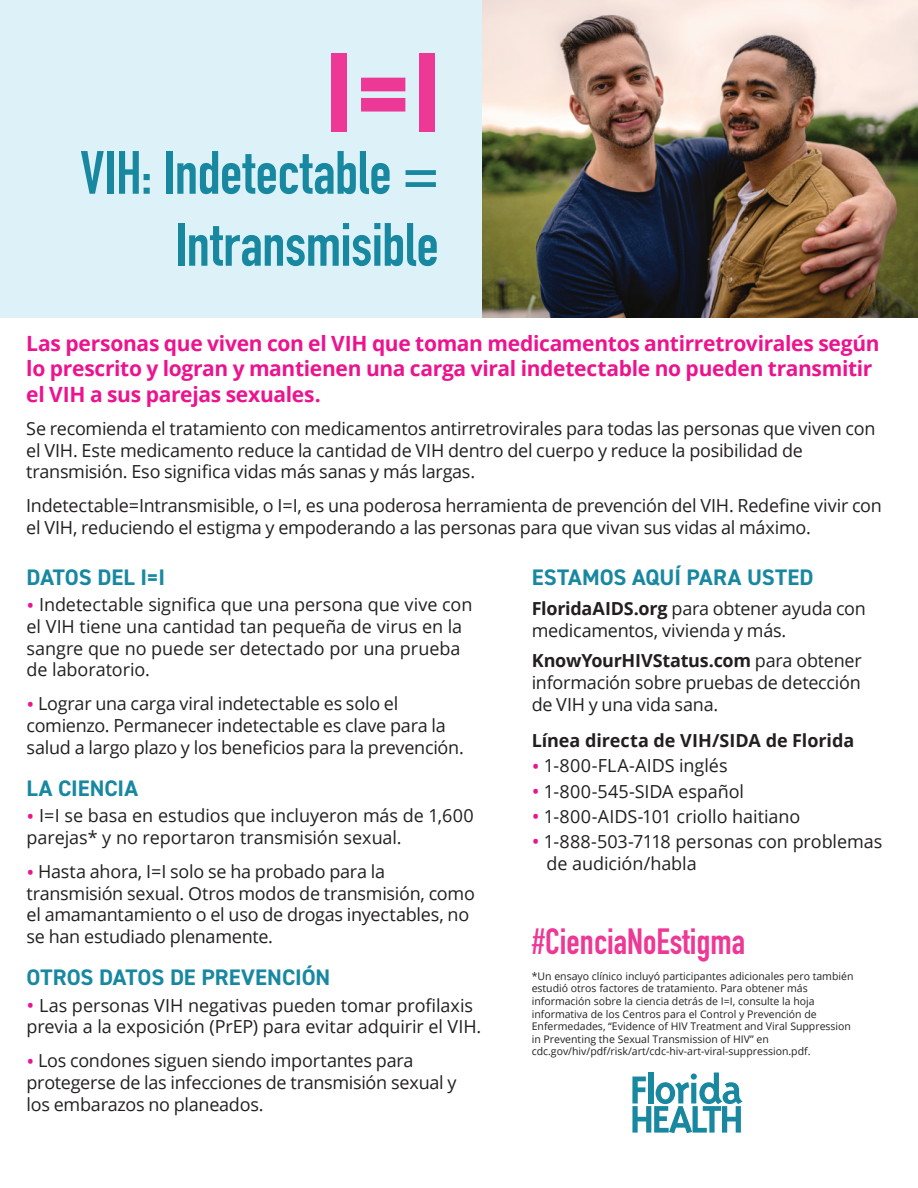
<style>
.page{position:relative;width:918px;height:1188px;background:#fff}
.page>*{position:absolute;margin:0;border:0;box-sizing:border-box;transform-origin:0 0}
.t1{font:700 114px "DIN2014";color:#ed3896}
.t2{font:700 60px/72px "DIN Condensed";letter-spacing:-.01em;color:#1888a1;text-align:right}
.t3{font:700 36px "DIN Condensed";color:#ed3896}
.t4{font:700 22.5px "DIN2014";letter-spacing:-.005em;color:#1888a1}
.t5{font:700 21px/25.2px "Open Sans";letter-spacing:-.015em;color:#ed138f}
.t6{font:18px/21.6px "Open Sans";letter-spacing:-.015em;color:#231f20}
.t7{font:700 18px "Open Sans";letter-spacing:-.005em;color:#231f20}
.t8{font:10.5px/12.6px "Open Sans";color:#231f20}
.s1{font-size:21px;color:#ed138f}
.s2{font-weight:700}
</style>
<div class="page">
<img style="left:482px;top:0;width:436px;height:318px">
<div style="left:0;top:0;width:482px;height:318px;background:#dcf2f8"></div>
<svg style="left:632px;top:1073px;width:111px;height:60px"></svg>
<h1 class="t1" style="left:323px;top:17px;width:123px">I=I</h1>
<h2 class="t2" style="left:80px;top:136px;width:360px">VIH: Indetectable =<br>Intransmisible</h2>
<p class="t5" style="left:26px;top:330px;width:855px">Las personas que viven con el VIH que toman medicamentos antirretrovirales según lo prescrito y logran y mantienen una carga viral indetectable no pueden transmitir el VIH a sus parejas sexuales.</p>
<p class="t6" style="left:26px;top:417px;width:851px">Se recomienda el tratamiento con medicamentos antirretrovirales para todas las personas que viven con el VIH. Este medicamento reduce la cantidad de VIH dentro del cuerpo y reduce la posibilidad de transmisión. Eso significa vidas más sanas y más largas.</p>
<p class="t6" style="left:26px;top:494px;width:857px">Indetectable=Intransmisible, o I=I, es una poderosa herramienta de prevención del VIH. Redefine vivir con el VIH, reduciendo el estigma y empoderando a las personas para que vivan sus vidas al máximo.</p>
<p class="t4" style="left:27px;top:562px;width:140px">DATOS DEL I=I</p>
<p class="t6" style="left:27px;top:594px;width:447px"><span class="s1">•</span> Indetectable significa que una persona que vive con el VIH tiene una cantidad tan pequeña de virus en la sangre que no puede ser detectado por una prueba de laboratorio.</p>
<p class="t6" style="left:27px;top:693px;width:439px"><span class="s1">•</span> Lograr una carga viral indetectable es solo el comienzo. Permanecer indetectable es clave para la salud a largo plazo y los beneficios para la prevención.</p>
<p class="t4" style="left:27px;top:773px;width:113px">LA CIENCIA</p>
<p class="t6" style="left:27px;top:805px;width:449px"><span class="s1">•</span> I=I se basa en estudios que incluyeron más de 1,600 parejas* y no reportaron transmisión sexual.</p>
<p class="t6" style="left:27px;top:860px;width:450px"><span class="s1">•</span> Hasta ahora, I=I solo se ha probado para la transmisión sexual. Otros modos de transmisión, como el amamantamiento o el uso de drogas inyectables, no se han estudiado plenamente.</p>
<p class="t4" style="left:27px;top:962px;width:305px">OTROS DATOS DE PREVENCIÓN</p>
<p class="t6" style="left:27px;top:994px;width:456px"><span class="s1">•</span> Las personas VIH negativas pueden tomar profilaxis previa a la exposición (PrEP) para evitar adquirir el VIH.</p>
<p class="t6" style="left:27px;top:1050px;width:432px"><span class="s1">•</span> Los condones siguen siendo importantes para protegerse de las infecciones de transmisión sexual y los embarazos no planeados.</p>
<p class="t4" style="left:532px;top:562px;width:283px">ESTAMOS AQUÍ PARA USTED</p>
<p class="t6" style="left:532px;top:597px;width:336px"><span class="s2">FloridaAIDS.org</span> para obtener ayuda con medicamentos, vivienda y más.</p>
<p class="t6" style="left:532px;top:650px;width:331px;text-align:justify"><span class="s2">KnowYourHIVStatus.com</span> para obtener información sobre pruebas de detección de VIH y una vida sana.</p>
<p class="t7" style="left:532px;top:728px;width:324px">Línea directa de VIH/SIDA de Florida</p>
<p class="t6" style="left:532px;top:755px;width:197px"><span class="s1">•</span> 1-800-FLA-AIDS inglés</p>
<p class="t6" style="left:532px;top:780px;width:214px"><span class="s1">•</span> 1-800-545-SIDA español</p>
<p class="t6" style="left:532px;top:805px;width:270px"><span class="s1">•</span> 1-800-AIDS-101 criollo haitiano</p>
<p class="t6" style="left:547px;top:830px;width:337px;text-indent:-15px"><span class="s1">•</span> 1-888-503-7118 personas con problemas de audición/habla</p>
<h3 class="t3" style="left:532px;top:918px;width:215px">#CienciaNoEstigma</h3>
<p class="t8" style="left:532px;top:970px;width:323px">*Un ensayo clínico incluyó participantes adicionales pero también estudió otros factores de tratamiento. Para obtener más información sobre la ciencia detrás de I=I, consulte la hoja informativa de los Centros para el Control y Prevención de Enfermedades, “Evidence of HIV Treatment and Viral Suppression in Preventing the Sexual Transmission of HIV” en cdc.gov/hiv/pdf/risk/art/cdc-hiv-art-viral-suppression.pdf.</p>
</div>
